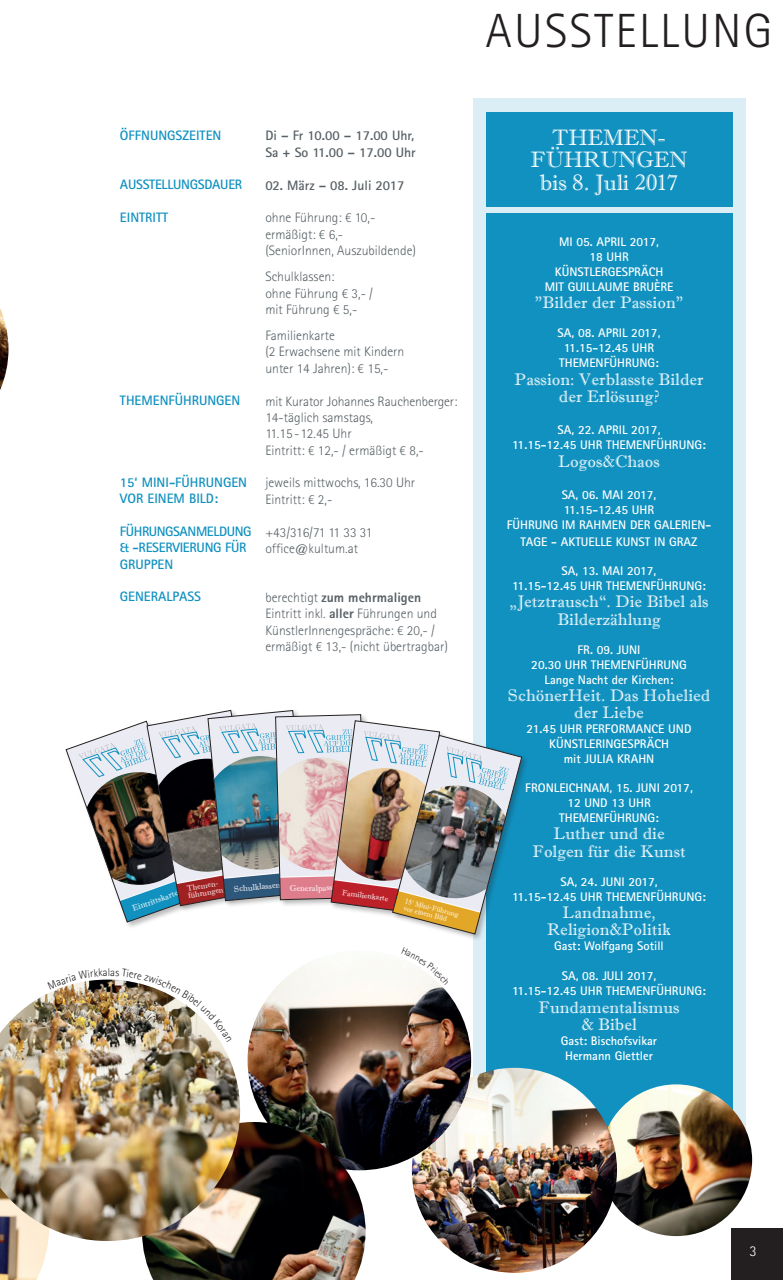
<style>
.page{position:relative;width:783px;height:1280px;background:#fff}
.page>*{position:absolute;margin:0;border:0;box-sizing:border-box;transform-origin:0 0}
.t1{font:300 48px "Rotis Sans Serif";letter-spacing:.05em;color:#231f20}
.t2{font:22.35px/22.5px "Imprint MT Shadow";color:#fff;text-align:center}
.t3{font:16.65px/17.2px "Imprint MT Shadow";letter-spacing:.015em;color:#fff;text-align:center}
.t4{font:300 15px "Rotis Sans Serif";color:#fff}
.t5{font:300 13.65px/16.4px "Rotis Sans Serif";color:#576065}
.t6{font:700 13.65px/16.4px "Rotis Sans Serif";color:#1091c0}
.t7{font:700 13.65px/16.4px "Rotis Sans Serif";color:#576065}
.t8{font:700 13.65px/16.4px "Rotis Sans Serif";letter-spacing:-.02em;color:#1091c0}
.t9{font:700 12.45px/15px "Rotis Sans Serif";color:#fff;text-align:center}
.t10{font:8.55px "Imprint MT Shadow";color:#fff}
.t11{font:8.4px "Imprint MT Shadow";color:#fff}
.t12{font:7.8px/7.4px "Imprint MT Shadow";color:#fff}
.t13{font:7.2px/7.2px "Imprint MT Shadow";color:#fff}
.s1{font-weight:800}
</style>
<div class="page">
<div style="left:731px;top:1229px;width:51px;height:51px;background:#231f20"></div>
<div style="left:472px;top:98px;width:273px;height:1088px;background:#dbeef5"></div>
<div style="left:485px;top:112px;width:247px;height:95px;background:#1091c0"></div>
<div style="left:485px;top:213px;width:247px;height:962px;background:#1091c0"></div>
<img style="left:600px;top:1084px;width:152px;height:152px;border-radius:76px">
<img style="left:0;top:308px;width:9px;height:82px">
<img style="left:412px;top:1068px;width:205px;height:205px;border-radius:102px">
<img style="left:247px;top:963px;width:224px;height:207px">
<img style="left:142px;top:1122px;width:223px;height:158px">
<img style="left:0;top:1241px;width:48px;height:39px">
<img style="left:0;top:993px;width:240px;height:248px">
<div style="left:391px;top:734px;width:138px;height:207px;background:#231f20;opacity:.3"></div>
<img style="left:66px;top:710px;width:456px;height:224px">
<img style="left:48px;top:979px;width:183px;height:63px">
<svg style="left:401px;top:963px;width:48px;height:21px"></svg>
<h1 class="t1" style="left:486px;top:3px;width:288px">AUSSTELLUNG</h1>
<p class="t6" style="left:120px;top:127px;width:103px">ÖFFNUNGSZEITEN</p>
<p class="t8" style="left:120px;top:176px;width:124px">AUSSTELLUNGSDAUER</p>
<p class="t6" style="left:120px;top:209px;width:50px">EINTRITT</p>
<p class="t6" style="left:120px;top:392px;width:122px">THEMENFÜHRUNGEN</p>
<p class="t6" style="left:120px;top:474px;width:129px">15‘ MINI-FÜHRUNGEN<br>VOR EINEM BILD:</p>
<p class="t8" style="left:120px;top:523px;width:133px">FÜHRUNGSANMELDUNG &amp; -RESERVIERUNG FÜR<br>GRUPPEN</p>
<p class="t6" style="left:120px;top:588px;width:83px">GENERALPASS</p>
<p class="t7" style="left:265px;top:127px;width:152px">Di – Fr 10.00 – 17.00 Uhr,<br>Sa + So 11.00 – 17.00 Uhr</p>
<p class="t7" style="left:265px;top:176px;width:140px">02. März – 08. Juli 2017</p>
<p class="t5" style="left:265px;top:209px;width:152px">ohne Führung: € 10,- ermäßigt: € 6,-<br>(SeniorInnen, Auszubildende)</p>
<p class="t5" style="left:265px;top:268px;width:109px">Schulklassen:<br>ohne Führung € 3,- / mit Führung € 5,-</p>
<p class="t5" style="left:265px;top:327px;width:140px">Familienkarte<br>(2 Erwachsene mit Kindern unter 14 Jahren): € 15,-</p>
<p class="t5" style="left:265px;top:393px;width:193px">mit Kurator Johannes Rauchenberger:<br>14-täglich samstags,<br>11.15-12.45 Uhr<br>Eintritt: € 12,- / ermäßigt € 8,-</p>
<p class="t5" style="left:265px;top:475px;width:151px">jeweils mittwochs, 16.30 Uhr<br>Eintritt: € 2,-</p>
<p class="t5" style="left:265px;top:524px;width:109px">+43/316/71 11 33 31 office@kultum.at</p>
<p class="t5" style="left:265px;top:589px;width:184px">berechtigt <span class="s1">zum mehrmaligen </span>Eintritt inkl. <span class="s1">aller</span> Führungen und KünstlerInnengespräche: € 20,- / ermäßigt € 13,- (nicht übertragbar)</p>
<p class="t11" style="left:131px;top:904px;width:49px;rotate:-20deg">Eintrittskarte</p>
<p class="t12" style="left:186px;top:885px;width:37px;rotate:-10deg">Themen&shy;führungen</p>
<p class="t10" style="left:233px;top:884px;width:48px;rotate:-6deg">Schulklassen</p>
<p class="t11" style="left:289px;top:883px;width:45px;rotate:-1deg">Generalpass</p>
<p class="t12" style="left:342px;top:888px;width:48px;rotate:8deg">Familienkarte</p>
<p class="t13" style="left:406px;top:897px;width:56px;rotate:15deg">15‘ Mini-Führung vor einem Bild</p>
<h2 class="t2" style="left:530px;top:126px;width:158px">THEMEN-<br>FÜHRUNGEN bis 8. Juli 2017</h2>
<p class="t9" style="left:544px;top:234px;width:130px">MI 05. APRIL 2017,<br>18 UHR<br>KÜNSTLERGESPRÄCH<br>MIT GUILLAUME BRUÈRE</p>
<h3 class="t3" style="left:535px;top:294px;width:150px">"Bilder der Passion"</h3>
<p class="t9" style="left:557px;top:325px;width:104px">SA, 08. APRIL 2017,<br>11.15-12.45 UHR<br>THEMENFÜHRUNG:</p>
<h3 class="t3" style="left:514px;top:370px;width:190px">Passion: Verblasste Bilder der Erlösung?</h3>
<p class="t9" style="left:512px;top:422px;width:195px">SA, 22. APRIL 2017,<br>11.15-12.45 UHR THEMENFÜHRUNG:</p>
<h3 class="t3" style="left:558px;top:452px;width:103px">Logos&amp;Chaos</h3>
<p class="t9" style="left:506px;top:487px;width:206px">SA, 06. MAI 2017,<br>11.15-12.45 UHR<br>FÜHRUNG IM RAHMEN DER GALERIEN-</p>
<p class="t9" style="left:520px;top:534px;width:178px">TAGE - AKTUELLE KUNST IN GRAZ</p>
<p class="t9" style="left:512px;top:563px;width:195px">SA, 13. MAI 2017,<br>11.15-12.45 UHR THEMENFÜHRUNG:</p>
<h3 class="t3" style="left:509px;top:593px;width:200px">„Jetztrausch“. Die Bibel als<br>Bilderzählung</h3>
<p class="t9" style="left:531px;top:642px;width:157px">FR. 09. JUNI<br>20.30 UHR THEMENFÜHRUNG<br>Lange Nacht der Kirchen:</p>
<h3 class="t3" style="left:508px;top:687px;width:203px">SchönerHeit. Das Hohelied der Liebe</h3>
<p class="t9" style="left:526px;top:721px;width:166px">21.45 UHR PERFORMANCE UND<br>KÜNSTLERINGESPRÄCH<br>mit JULIA KRAHN</p>
<p class="t9" style="left:525px;top:780px;width:169px">FRONLEICHNAM, 15. JUNI 2017,<br>12 UND 13 UHR<br>THEMENFÜHRUNG:</p>
<h3 class="t3" style="left:532px;top:825px;width:154px">Luther und die<br>Folgen für die Kunst</h3>
<p class="t9" style="left:512px;top:874px;width:195px">SA, 24. JUNI 2017,<br>11.15-12.45 UHR THEMENFÜHRUNG:</p>
<h3 class="t3" style="left:547px;top:904px;width:125px">Landnahme,<br>Religion&amp;Politik</h3>
<p class="t9" style="left:554px;top:938px;width:111px">Gast: Wolfgang Sotill</p>
<p class="t9" style="left:512px;top:968px;width:195px">SA, 08. JULI 2017,<br>11.15-12.45 UHR THEMENFÜHRUNG:</p>
<h3 class="t3" style="left:538px;top:998px;width:142px">Fundamentalismus &amp; Bibel</h3>
<p class="t9" style="left:561px;top:1033px;width:98px">Gast: Bischofsvikar<br>Hermann Glettler</p>
<p class="t4" style="left:749px;top:1242px;width:9px">3</p>
</div>
